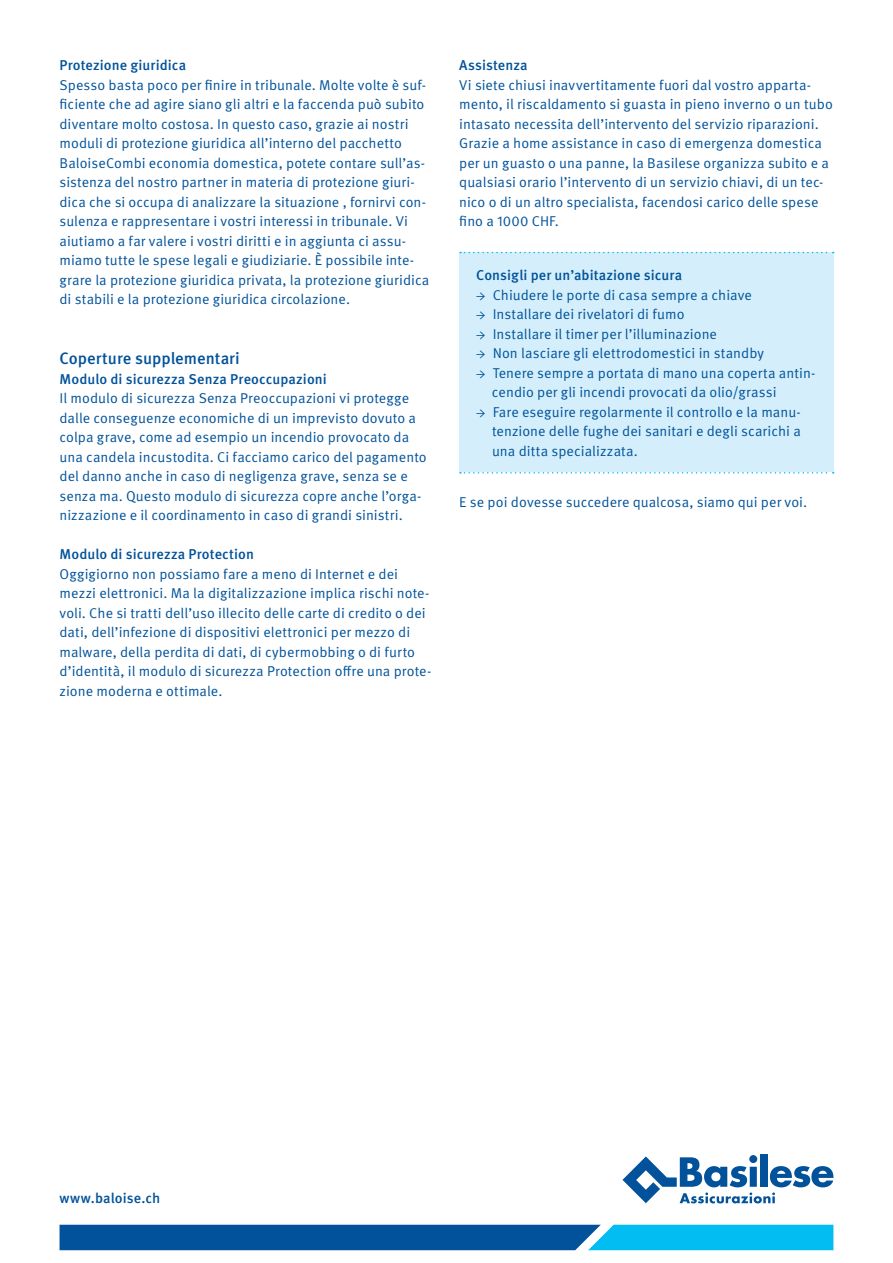
<style>
.page{position:relative;width:893px;height:1263px;background:#fff}
.page>*{position:absolute;margin:0;border:0;box-sizing:border-box;transform-origin:0 0}
.t1{font:500 16.5px "Meta Pro";color:#01529a}
.t2{font:14.25px/19.5px "Meta Pro Norm";letter-spacing:.005em;color:#01529a}
.t3{font:500 14.25px "Meta Pro";letter-spacing:.005em;color:#01529a}
.s1{font-family:"Minion Pro";font-weight:600}
</style>
<div class="page">
<svg style="left:60px;top:1225px;width:773px;height:25px;background:#0575b6"></svg>
<div style="left:760px;top:1154px;width:7px;height:33px;background:#01529a"></div>
<svg style="left:622px;top:1155px;width:211px;height:48px"></svg>
<div style="left:459px;top:253px;width:374px;height:220px;background:#d4effb"></div>
<svg style="left:460px;top:252px;width:374px;height:1px"></svg>
<svg style="left:460px;top:472px;width:374px;height:2px"></svg>
<p class="t3" style="left:60px;top:54px;width:128px">Protezione giuridica</p>
<p class="t2" style="left:60px;top:74px;width:371px">Spesso basta poco per finire in tribunale. Molte volte è suf&shy;ficiente che ad agire siano gli altri e la faccenda può subito diventare molto costosa. In questo caso, grazie ai nostri moduli di protezione giuridica all’interno del pacchetto BaloiseCombi economia domestica, potete contare sull’as&shy;sistenza del nostro partner in materia di protezione giuri&shy;dica che si occupa di analizzare la situazione , fornirvi con&shy;sulenza e rappresentare i vostri interessi in tribunale. Vi aiutiamo a far valere i vostri diritti e in aggiunta ci assu&shy;miamo tutte le spese legali e giudiziarie. È possibile inte&shy;grare la protezione giuridica privata, la protezione giuridica di stabili e la protezione giuridica circolazione.</p>
<p class="t1" style="left:60px;top:346px;width:182px">Coperture supplementari</p>
<p class="t3" style="left:60px;top:368px;width:269px">Modulo di sicurezza Senza Preoccupazioni</p>
<p class="t2" style="left:60px;top:388px;width:369px">Il modulo di sicurezza Senza Preoccupazioni vi protegge dalle conseguenze economiche di un imprevisto dovuto a colpa grave, come ad esempio un incendio provocato da una candela incustodita. Ci facciamo carico del pagamento del danno anche in caso di negligenza grave, senza se e senza ma. Questo modulo di sicurezza copre anche l’orga&shy;nizzazione e il coordinamento in caso di grandi sinistri.</p>
<p class="t3" style="left:60px;top:543px;width:196px">Modulo di sicurezza Protection</p>
<p class="t2" style="left:60px;top:563px;width:373px">Oggigiorno non possiamo fare a meno di Internet e dei mezzi elettronici. Ma la digitalizzazione implica rischi note&shy;voli. Che si tratti dell’uso illecito delle carte di credito o dei dati, dell’infezione di dispositivi elettronici per mezzo di malware, della perdita di dati, di cybermobbing o di furto d’identità, il modulo di sicurezza Protection offre una prote&shy;zione moderna e ottimale.</p>
<p class="t3" style="left:459px;top:54px;width:70px">Assistenza</p>
<p class="t2" style="left:459px;top:74px;width:375px">Vi siete chiusi inavvertitamente fuori dal vostro apparta&shy;mento, il riscaldamento si guasta in pieno inverno o un tubo intasato necessita dell’intervento del servizio riparazioni.<br>Grazie a home assistance in caso di emergenza domestica per un guasto o una panne, la Basilese organizza subito e a qualsiasi orario l’intervento di un servizio chiavi, di un tec&shy;nico o di un altro specialista, facendosi carico delle spese fino a 1000 CHF.</p>
<p class="t3" style="left:476px;top:264px;width:207px">Consigli per un’abitazione sicura</p>
<p class="t2" style="left:476px;top:284px;width:277px"><span class="s1">→</span> Chiudere le porte di casa sempre a chiave</p>
<p class="t2" style="left:476px;top:304px;width:210px"><span class="s1">→</span> Installare dei rivelatori di fumo</p>
<p class="t2" style="left:476px;top:323px;width:242px"><span class="s1">→</span> Installare il timer per l’illuminazione</p>
<p class="t2" style="left:476px;top:343px;width:289px"><span class="s1">→</span> Non lasciare gli elettrodomestici in standby</p>
<p class="t2" style="left:492px;top:362px;width:325px;text-indent:-16px"><span class="s1">→</span> Tenere sempre a portata di mano una coperta antin&shy;cendio per gli incendi provocati da olio/grassi</p>
<p class="t2" style="left:492px;top:401px;width:310px;text-align:justify;text-indent:-16px"><span class="s1">→</span> Fare eseguire regolarmente il controllo e la manu&shy;tenzione delle fughe dei sanitari e degli scarichi a una ditta specializzata.</p>
<p class="t2" style="left:459px;top:491px;width:349px">E se poi dovesse succedere qualcosa, siamo qui per voi.</p>
<p class="t3" style="left:60px;top:1187px;width:102px">www.baloise.ch</p>
</div>
